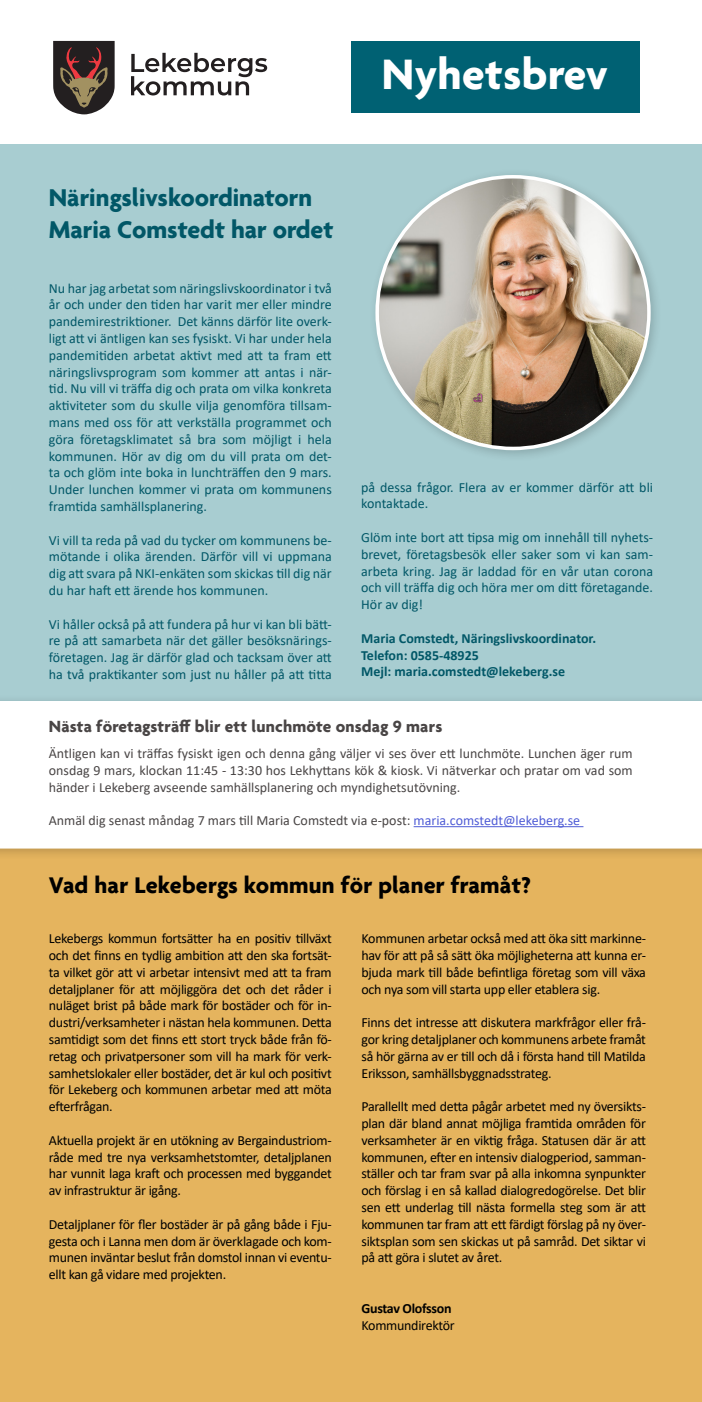
<style>
.page{position:relative;width:702px;height:1402px;background:#fff}
.page>*{position:absolute;margin:0;border:0;box-sizing:border-box;transform-origin:0 0}
.t1{font:700 46.02px "Agenda";letter-spacing:.01em;color:#fff}
.t2{font:700 26.25px/31.5px "Agenda";color:#015767}
.t3{font:700 24.5px "Agenda";letter-spacing:.01em;color:#000}
.t4{font:700 17.5px "Agenda";letter-spacing:.01em;color:#494545}
.t5{font:14px/16.8px "Calibri";letter-spacing:-.02em;color:#000;text-align:justify}
.t6{font:14px/16.8px "Calibri";color:#015767;text-align:justify}
.t7{font:14px/16.8px "Calibri";color:#494545;text-align:justify}
.t8{font:700 14px/16.8px "Calibri";color:#015767}
.t9{font:700 14px "Calibri";letter-spacing:-.02em;color:#000}
.s1{color:#4f5cd6}
</style>
<div class="page">
<div style="left:351px;top:41px;width:288px;height:72px;background:#006173"></div>
<svg style="left:131px;top:53px;width:136px;height:42px"></svg>
<svg style="left:53px;top:41px;width:62px;height:73px;background:#554640"></svg>
<div style="left:0;top:144px;width:702px;height:557px;background:#a8cdd1"></div>
<div style="left:368px;top:168px;width:294px;height:294px;background:#000;opacity:.18"></div>
<img style="left:377px;top:177px;width:272px;height:271px;border-radius:136px">
<div style="left:0;top:845px;width:702px;height:557px;background:#e5b45e"></div>
<div style="left:0;top:694px;width:702px;height:167px;background:#000;opacity:.18"></div>
<svg style="left:0;top:701px;width:702px;height:147px"></svg>
<hr style="left:413px;top:826px;width:170px;height:1px;background:#4f5cd6">
<p class="t1" style="left:382px;top:49px;width:227px">Nyhetsbrev</p>
<p class="t2" style="left:49px;top:184px;width:286px">Näringslivskoordinatorn<br>Maria Comstedt har ordet</p>
<p class="t6" style="left:49px;top:279px;width:284px">Nu har jag arbetat som näringslivskoordinator i två år och under den tiden har varit mer eller mindre pandemirestriktioner. Det känns därför lite overk&shy;ligt att vi äntligen kan ses fysiskt. Vi har under hela pandemitiden arbetat aktivt med att ta fram ett näringslivsprogram som kommer att antas i när&shy;tid. Nu vill vi träffa dig och prata om vilka konkreta aktiviteter som du skulle vilja genomföra tillsam&shy;mans med oss för att verkställa programmet och göra företagsklimatet så bra som möjligt i hela kommunen. Hör av dig om du vill prata om det&shy;ta och glöm inte boka in lunchträffen den 9 mars.<br>Under lunchen kommer vi prata om kommunens framtida samhällsplanering.</p>
<p class="t6" style="left:49px;top:531px;width:284px">Vi vill ta reda på vad du tycker om kommunens be&shy;mötande i olika ärenden. Därför vill vi uppmana dig att svara på NKI-enkäten som skickas till dig när du har haft ett ärende hos kommunen.</p>
<p class="t6" style="left:49px;top:615px;width:284px">Vi håller också på att fundera på hur vi kan bli bätt&shy;re på att samarbeta när det gäller besöksnärings&shy;företagen. Jag är därför glad och tacksam över att ha två praktikanter som just nu håller på att titta</p>
<p class="t6" style="left:361px;top:478px;width:293px">på dessa frågor. Flera av er kommer därför att bli kontaktade.</p>
<p class="t6" style="left:361px;top:528px;width:293px">Glöm inte bort att tipsa mig om innehåll till nyhets&shy;brevet, företagsbesök eller saker som vi kan sam&shy;arbeta kring. Jag är laddad för en vår utan corona och vill träffa dig och höra mer om ditt företagande.<br>Hör av dig!</p>
<p class="t8" style="left:361px;top:629px;width:236px">Maria Comstedt, Näringslivskoordinator.<br>Telefon: 0585-48925<br>Mejl: maria.comstedt@lekeberg.se</p>
<p class="t4" style="left:49px;top:717px;width:395px">Nästa företagsträff blir ett lunchmöte onsdag 9 mars</p>
<p class="t7" style="left:49px;top:744px;width:585px">Äntligen kan vi träffas fysiskt igen och denna gång väljer vi ses över ett lunchmöte. Lunchen äger rum onsdag 9 mars, klockan 11:45 - 13:30 hos Lekhyttans kök &amp; kiosk. Vi nätverkar och pratar om vad som händer i Lekeberg avseende samhällsplanering och myndighetsutövning.</p>
<p class="t7" style="left:49px;top:812px;width:533px">Anmäl dig senast måndag 7 mars till Maria Comstedt via e-post: <span class="s1">maria.comstedt@lekeberg.se</span></p>
<p class="t3" style="left:49px;top:872px;width:484px">Vad har Lekebergs kommun för planer framåt?</p>
<p class="t5" style="left:361px;top:930px;width:286px">Kommunen arbetar också med att öka sitt markinne&shy;hav för att på så sätt öka möjligheterna att kunna er&shy;bjuda mark till både befintliga företag som vill växa och nya som vill starta upp eller etablera sig.</p>
<p class="t5" style="left:361px;top:1014px;width:286px">Finns det intresse att diskutera markfrågor eller frå&shy;gor kring detaljplaner och kommunens arbete framåt så hör gärna av er till och då i första hand till Matilda Eriksson, samhällsbyggnadsstrateg.</p>
<p class="t5" style="left:361px;top:1098px;width:286px">Parallellt med detta pågår arbetet med ny översikts&shy;plan där bland annat möjliga framtida områden för verksamheter är en viktig fråga. Statusen där är att kommunen, efter en intensiv dialogperiod, samman&shy;ställer och tar fram svar på alla inkomna synpunkter och förslag i en så kallad dialogredogörelse. Det blir sen ett underlag till nästa formella steg som är att kommunen tar fram att ett färdigt förslag på ny över&shy;siktsplan som sen skickas ut på samråd. Det siktar vi på att göra i slutet av året.</p>
<p class="t9" style="left:361px;top:1298px;width:92px">Gustav Olofsson</p>
<p class="t5" style="left:361px;top:1316px;width:95px">Kommundirektör</p>
<p class="t5" style="left:49px;top:930px;width:284px">Lekebergs kommun fortsätter ha en positiv tillväxt och det finns en tydlig ambition att den ska fortsät&shy;ta vilket gör att vi arbetar intensivt med att ta fram detaljplaner för att möjliggöra det och det råder i nuläget brist på både mark för bostäder och för in&shy;dustri/verksamheter i nästan hela kommunen. Detta samtidigt som det finns ett stort tryck både från fö&shy;retag och privatpersoner som vill ha mark för verk&shy;samhetslokaler eller bostäder, det är kul och positivt för Lekeberg och kommunen arbetar med att möta efterfrågan.</p>
<p class="t5" style="left:49px;top:1131px;width:284px">Aktuella projekt är en utökning av Bergaindustriom&shy;råde med tre nya verksamhetstomter, detaljplanen har vunnit laga kraft och processen med byggandet av infrastruktur är igång.</p>
<p class="t5" style="left:49px;top:1215px;width:284px">Detaljplaner för fler bostäder är på gång både i Fju&shy;gesta och i Lanna men dom är överklagade och kom&shy;munen inväntar beslut från domstol innan vi eventu&shy;ellt kan gå vidare med projekten.</p>
</div>
